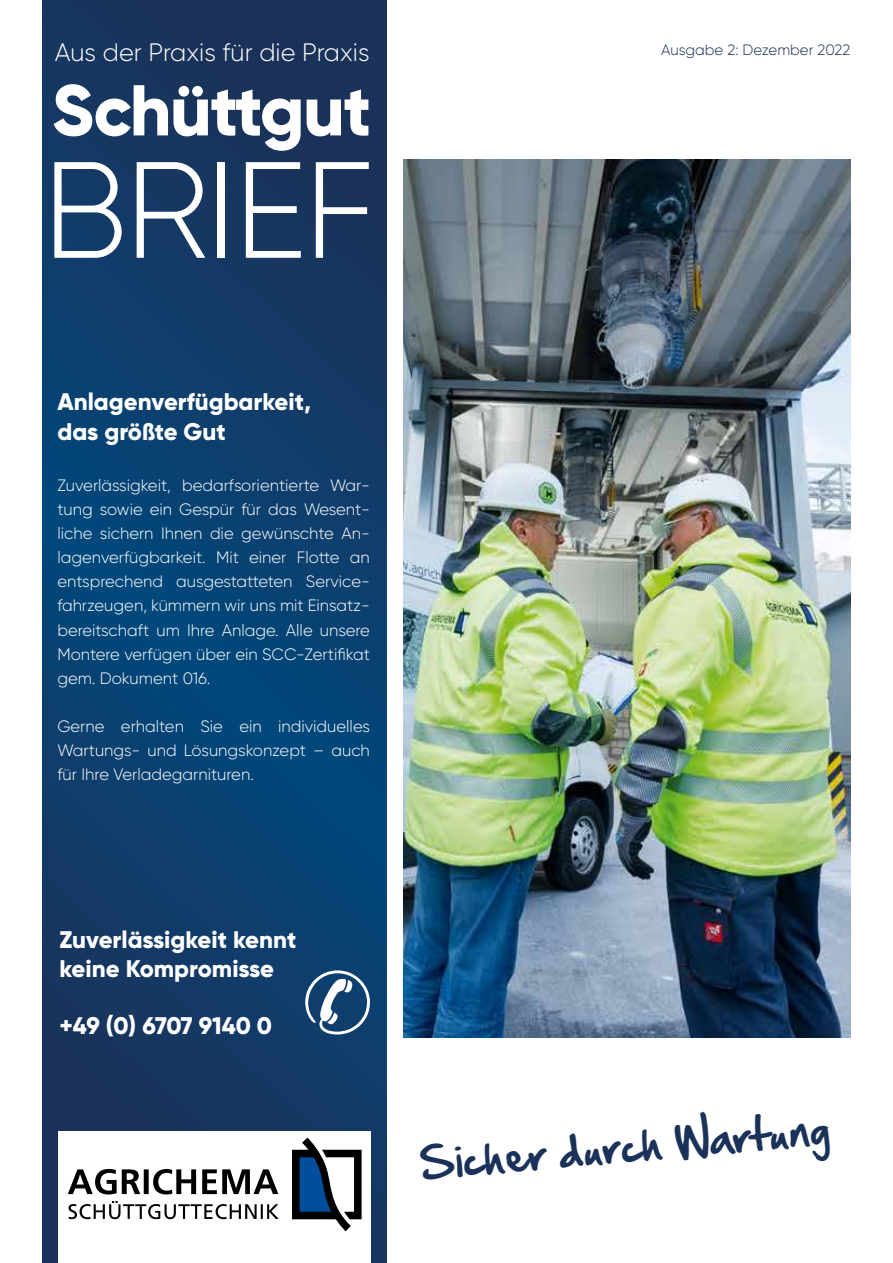
<style>
.page{position:relative;width:893px;height:1263px;background:#fff}
.page>*{position:absolute;margin:0;border:0;box-sizing:border-box;transform-origin:0 0}
.t1{font:300 136.65px "Gilroy";letter-spacing:-.02em;color:#fff}
.t2{font:800 71.7px "Gilroy";letter-spacing:-.02em;color:#fff}
.t3{font:39.15px "Hand Of Sean";color:#1a3259}
.t4{font:300 25.2px "Gilroy";color:#fff}
.t5{font:800 24px/30px "Gilroy";color:#fff}
.t6{font:800 24px "Gilroy";letter-spacing:-.02em;color:#fff}
.t7{font:300 16.5px/24px "Gilroy";color:#fff;text-align:justify}
.t8{font:300 15px "Gilroy";color:#1a3259}
</style>
<div class="page">
<svg style="left:43px;top:0;width:344px;height:1263px;background:#0e3c69"></svg>
<img style="left:404px;top:159px;width:446px;height:878px">
<div style="left:59px;top:1131px;width:312px;height:132px;background:#fff"></div>
<svg style="left:292px;top:1137px;width:70px;height:94px"></svg>
<svg style="left:68px;top:1169px;width:210px;height:25px"></svg>
<svg style="left:68px;top:1201px;width:211px;height:18px"></svg>
<svg style="left:305px;top:970px;width:65px;height:64px"></svg>
<h3 class="t4" style="left:55px;top:36px;width:316px">Aus der Praxis für die Praxis</h3>
<p class="t8" style="left:661px;top:40px;width:191px">Ausgabe 2: Dezember 2022</p>
<h2 class="t2" style="left:52px;top:65px;width:321px">Schüttgut</h2>
<h1 class="t1" style="left:43px;top:127px;width:334px">BRIEF</h1>
<h3 class="t5" style="left:57px;top:387px;width:255px">Anlagenverfügbarkeit, das größte Gut</h3>
<p class="t7" style="left:57px;top:473px;width:314px">Zuverlässigkeit, bedarfsorientierte War&shy;tung sowie ein Gespür für das Wesent&shy;liche sichern Ihnen die gewünschte An&shy;lagenverfügbarkeit. Mit einer Flotte an entsprechend ausgestatteten Service&shy;fahrzeugen, kümmern wir uns mit Einsatz&shy;bereitschaft um Ihre Anlage. Alle unsere Montere verfügen über ein SCC-Zertifikat gem. Dokument 016.</p>
<p class="t7" style="left:57px;top:713px;width:314px">Gerne erhalten Sie ein individuelles Wartungs- und Lösungskonzept – auch für Ihre Verladegarnituren.</p>
<h3 class="t5" style="left:60px;top:925px;width:238px;line-height:28.5px">Zuverlässigkeit kennt keine Kompromisse</h3>
<h3 class="t6" style="left:60px;top:1010px;width:214px">+49 (0) 6707 9140 0</h3>
<h3 class="t3" style="left:417px;top:1128px;width:412px;rotate:-5deg">Sicher durch Wartung</h3>
</div>
